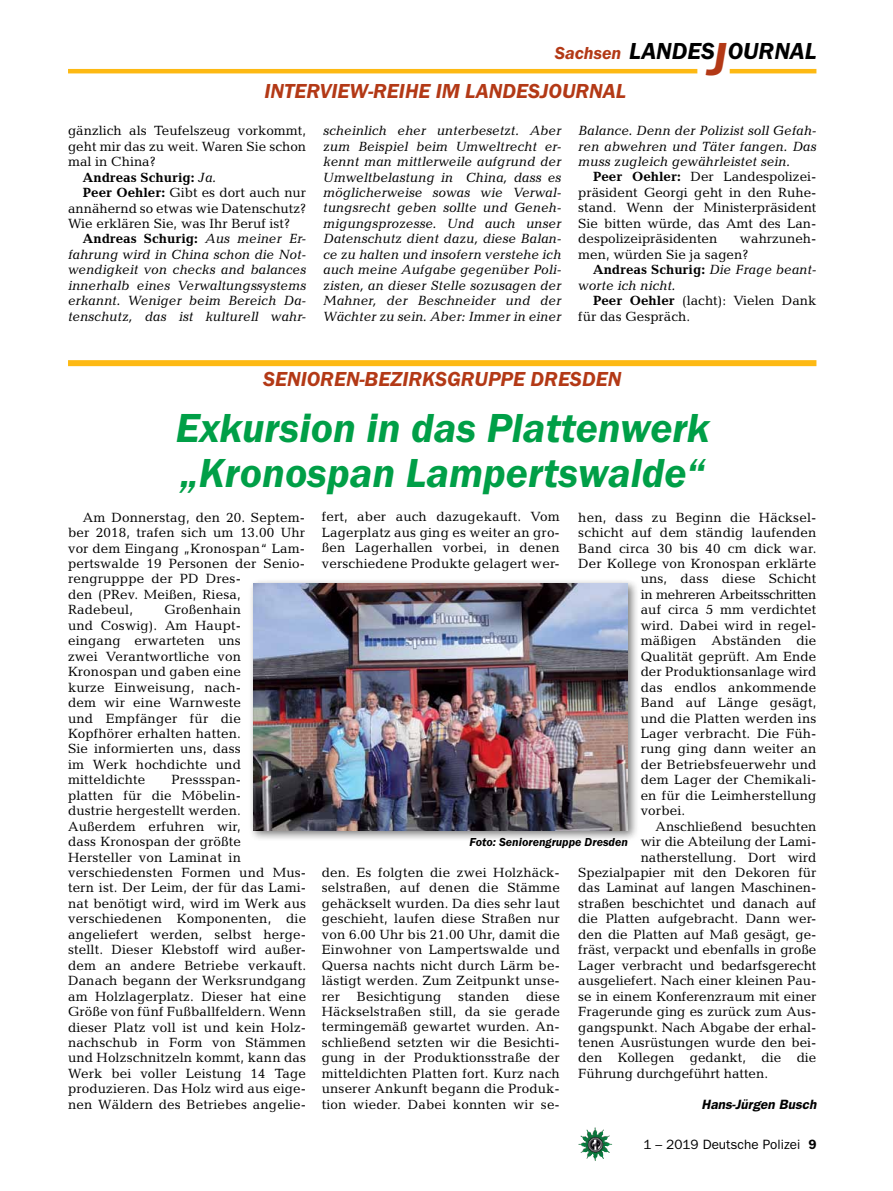
<style>
.page{position:relative;width:893px;height:1191px;background:#fff}
.page>*{position:absolute;margin:0;border:0;box-sizing:border-box;transform-origin:0 0}
.t1{font:italic 600 42px/45px "Franklin Gothic Itc T";color:#009f47}
.t2{font:italic 600 24px "Franklin Gothic Itc T";color:#000}
.t3{font:italic 600 21px "Franklin Gothic Itc T";color:#b33916}
.t4{font:italic 600 18px "Franklin Gothic Itc T";color:#b33916}
.t5{font:13.5px/15.5px "Candida";letter-spacing:.01em;color:#000}
.t6{font:italic 13.5px/15.5px "Candida";color:#000;text-align:justify}
.t7{font:700 13.5px "Candida";color:#000}
.t8{font:13.5px "Candida";letter-spacing:-.02em;color:#000}
.t9{font:13.5px "Franklin Gothic";color:#000}
.t10{font:italic 600 13.5px "Franklin Gothic";color:#000}
.t11{font:italic 600 12px "Franklin Gothic Itc T";color:#000}
.s1{font-size:48px;color:#b33916}
.s2{font-weight:400;font-style:italic}
.s3{font-weight:700}
.s4{font-weight:700;font-style:normal}
.s5{font-weight:600}
</style>
<div class="page">
<img style="left:578px;top:1127px;width:17px;height:25px">
<hr style="left:730px;top:69px;width:86px;height:4px;background:#fdb913">
<hr style="left:68px;top:69px;width:629px;height:4px;background:#fdb913">
<div style="left:68px;top:360px;width:748px;height:6px;background:#fdb913"></div>
<div style="left:248px;top:578px;width:391px;height:264px;background:#000;opacity:.5"></div>
<img style="left:254px;top:583px;width:374px;height:247px">
<h3 class="t4" style="left:555px;top:42px;width:68px">Sachsen</h3>
<h2 class="t2" style="left:629px;top:37px;width:189px">LANDES<span class="s1">J</span>OURNAL</h2>
<h3 class="t3" style="left:264px;top:78px;width:225px">Interview-Reihe im Landesjournal</h3>
<p class="t5" style="left:68px;top:123px;width:240px">gänzlich als Teufelszeug vorkommt,</p>
<p class="t5" style="left:68px;top:138px;width:240px">geht mir das zu weit. Waren Sie schon</p>
<p class="t5" style="left:68px;top:154px;width:89px">mal in China?</p>
<p class="t7" style="left:83px;top:169px;width:135px">Andreas Schurig: <span class="s2">Ja.</span></p>
<p class="t5" style="left:83px;top:185px;width:225px"><span class="s3">Peer Oehler:</span> Gibt es dort auch nur</p>
<p class="t5" style="left:68px;top:200px;width:240px">annähernd so etwas wie Datenschutz?</p>
<p class="t5" style="left:68px;top:216px;width:224px">Wie erklären Sie, was Ihr Beruf ist?</p>
<p class="t7" style="left:83px;top:231px;width:225px">Andreas Schurig: <span class="s2">Aus meiner Er-</span></p>
<p class="t6" style="left:68px;top:246px;width:240px">fahrung wird in China schon die Not-</p>
<p class="t6" style="left:68px;top:262px;width:240px">wendigkeit von checks and balances</p>
<p class="t6" style="left:68px;top:277px;width:240px">innerhalb eines Verwaltungssystems</p>
<p class="t6" style="left:68px;top:293px;width:240px">erkannt. Weniger beim Bereich Da-</p>
<p class="t6" style="left:68px;top:308px;width:240px">tenschutz, das ist kulturell wahr-</p>
<p class="t6" style="left:323px;top:123px;width:240px">scheinlich eher unterbesetzt. Aber zum Beispiel beim Umweltrecht er&shy;kennt man mittlerweile aufgrund der Umweltbelastung in China, dass es möglicherweise sowas wie Verwal&shy;tungsrecht geben sollte und Geneh&shy;migungsprozesse. Und auch unser Datenschutz dient dazu, diese Balan&shy;ce zu halten und insofern verstehe ich auch meine Aufgabe gegenüber Poli&shy;zisten, an dieser Stelle sozusagen der Mahner, der Beschneider und der Wächter zu sein. Aber: Immer in einer</p>
<p class="t6" style="left:578px;top:123px;width:240px">Balance. Denn der Polizist soll Gefah&shy;ren abwehren und Täter fangen. Das muss zugleich gewährleistet sein.</p>
<p class="t5" style="left:578px;top:169px;width:240px;text-align:justify;text-indent:15px"><span class="s3">Peer Oehler:</span> Der Landespolizei&shy;präsident Georgi geht in den Ruhe&shy;stand. Wenn der Ministerpräsident Sie bitten würde, das Amt des Lan&shy;despolizeipräsidenten</p>
<p class="t5" style="left:578px;top:231px;width:240px;text-indent:162px">wahrzuneh&shy;men, würden Sie ja sagen?</p>
<p class="t6" style="left:578px;top:262px;width:240px;text-indent:15px"><span class="s4">Andreas Schurig:</span> Die Frage beant&shy;worte ich nicht.</p>
<p class="t5" style="left:578px;top:293px;width:240px;text-indent:15px"><span class="s3">Peer Oehler</span> (lacht): Vielen Dank für das Gespräch.</p>
<h3 class="t3" style="left:263px;top:367px;width:58px">Senioren</h3>
<h3 class="t3" style="left:360px;top:367px;width:90px">-bezir ksgruppe</h3>
<h3 class="t3" style="left:530px;top:367px;width:28px">Dresden</h3>
<h1 class="t1" style="left:176px;top:404px;width:537px">Exkursion in das Plattenwerk „Kronospan Lampertswalde“</h1>
<p class="t5" style="left:68px;top:509px;width:239px;text-indent:15px">Am Donnerstag, den 20. Septem&shy;ber 2018, trafen sich um 13.00 Uhr vor dem Eingang „Kronospan“ Lam&shy;pertswalde 19 Personen der Senio&shy;rengrupppe der PD Dres-<br>den (PRev. Meißen, Riesa,<br>Radebeul,</p>
<p class="t5" style="left:322px;top:509px;width:240px;text-align:justify">fert, aber auch dazugekauft. Vom Lagerplatz aus ging es weiter an gro&shy;ßen Lagerhallen vorbei, in denen verschiedene Produkte gelagert wer-</p>
<p class="t5" style="left:578px;top:509px;width:240px">hen, dass zu Beginn die Häcksel-</p>
<p class="t5" style="left:578px;top:525px;width:240px">schicht auf dem ständig laufenden</p>
<p class="t5" style="left:578px;top:540px;width:240px">Band circa 30 bis 40 cm dick war.</p>
<p class="t5" style="left:578px;top:556px;width:240px">Der Kollege von Kronospan erklärte</p>
<p class="t5" style="left:641px;top:571px;width:177px">uns, dass diese Schicht</p>
<p class="t8" style="left:641px;top:586px;width:177px">in mehreren Arbeitsschritten</p>
<p class="t5" style="left:641px;top:602px;width:177px">auf circa 5 mm verdichtet</p>
<p class="t5" style="left:641px;top:617px;width:177px">wird. Dabei wird in regel-</p>
<p class="t5" style="left:641px;top:633px;width:177px">mäßigen Abständen die</p>
<p class="t5" style="left:641px;top:648px;width:177px">Qualität geprüft. Am Ende</p>
<p class="t5" style="left:641px;top:664px;width:177px">der Produktionsanlage wird</p>
<p class="t5" style="left:641px;top:679px;width:177px">das endlos ankommende</p>
<p class="t5" style="left:641px;top:695px;width:177px">Band auf Länge gesägt,</p>
<p class="t5" style="left:641px;top:710px;width:177px">und die Platten werden ins</p>
<p class="t5" style="left:641px;top:725px;width:177px">Lager verbracht. Die Füh-</p>
<p class="t5" style="left:641px;top:741px;width:177px">rung ging dann weiter an</p>
<p class="t5" style="left:641px;top:756px;width:177px">der Betriebsfeuerwehr und</p>
<p class="t5" style="left:641px;top:772px;width:177px">dem Lager der Chemikali-</p>
<p class="t5" style="left:641px;top:787px;width:177px">en für die Leimherstellung</p>
<p class="t5" style="left:641px;top:803px;width:46px">vorbei.</p>
<p class="t5" style="left:656px;top:818px;width:162px">Anschließend besuchten</p>
<p class="t5" style="left:641px;top:834px;width:177px">wir die Abteilung der Lami-</p>
<p class="t5" style="left:641px;top:849px;width:177px">natherstellung. Dort wird</p>
<p class="t5" style="left:578px;top:864px;width:240px">Spezialpapier mit den Dekoren für</p>
<p class="t5" style="left:578px;top:880px;width:240px">das Laminat auf langen Maschinen-</p>
<p class="t5" style="left:578px;top:895px;width:240px">straßen beschichtet und danach auf</p>
<p class="t5" style="left:578px;top:911px;width:240px">die Platten aufgebracht. Dann wer-</p>
<p class="t5" style="left:578px;top:926px;width:240px">den die Platten auf Maß gesägt, ge-</p>
<p class="t5" style="left:578px;top:942px;width:240px">fräst, verpackt und ebenfalls in große</p>
<p class="t5" style="left:578px;top:957px;width:240px">Lager verbracht und bedarfsgerecht</p>
<p class="t5" style="left:578px;top:973px;width:240px">ausgeliefert. Nach einer kleinen Pau-</p>
<p class="t5" style="left:578px;top:988px;width:240px">se in einem Konferenzraum mit einer</p>
<p class="t5" style="left:578px;top:1003px;width:240px">Fragerunde ging es zurück zum Aus-</p>
<p class="t5" style="left:578px;top:1019px;width:240px">gangspunkt. Nach Abgabe der erhal-</p>
<p class="t5" style="left:578px;top:1034px;width:240px">tenen Ausrüstungen wurde den bei-</p>
<p class="t5" style="left:578px;top:1050px;width:240px">den Kollegen gedankt, die die</p>
<p class="t5" style="left:578px;top:1065px;width:191px">Führung durchgeführt hatten.</p>
<p class="t10" style="left:702px;top:1096px;width:116px">Hans-Jürgen Busch</p>
<p class="t5" style="left:68px;top:602px;width:174px;text-align:justify;text-indent:96px">Großenhain und Coswig). Am Haupt&shy;eingang erwarteten uns zwei Verantwortliche von Kronospan und gaben eine kurze Einweisung, nach&shy;dem wir eine Warnweste und Empfänger für die Kopfhörer erhalten hatten.<br>Sie informierten uns, dass im Werk hochdichte und mitteldichte</p>
<p class="t5" style="left:68px;top:772px;width:240px;text-indent:103px">Pressspan-<br>platten für die Möbelin-<br>dustrie hergestellt werden.<br>Außerdem erfuhren wir,<br>dass Kronospan der größte<br>Hersteller von Laminat in verschiedensten Formen und Mus&shy;tern ist. Der Leim, der für das Lami&shy;nat benötigt wird, wird im Werk aus verschiedenen Komponenten, die angeliefert werden, selbst herge&shy;stellt. Dieser Klebstoff wird außer&shy;dem an andere Betriebe verkauft.<br>Danach begann der Werksrundgang am Holzlagerplatz. Dieser hat eine<br>Größe von fünf Fußballfeldern. Wenn dieser Platz voll ist und kein Holz&shy;nachschub in Form von Stämmen und Holzschnitzeln kommt, kann das<br>Werk bei voller Leistung 14 Tage produzieren. Das Holz wird aus eige&shy;nen Wäldern des Betriebes angelie-</p>
<p class="t11" style="left:470px;top:835px;width:160px">Foto: Seniorengruppe Dresden</p>
<p class="t5" style="left:322px;top:864px;width:240px;text-align:justify">den. Es folgten die zwei Holzhäck&shy;selstraßen, auf denen die Stämme gehäckselt wurden. Da dies sehr laut geschieht, laufen diese Straßen nur von 6.00 Uhr bis 21.00 Uhr, damit die Einwohner von Lampertswalde und Quersa nachts nicht durch Lärm be&shy;lästigt werden. Zum Zeitpunkt unse&shy;rer Besichtigung standen diese Häckselstraßen still, da sie gerade termingemäß gewartet wurden. An&shy;schließend setzten wir die Besichti&shy;gung in der Produktionsstraße der mitteldichten Platten fort. Kurz nach unserer Ankunft begann die Produk&shy;tion wieder. Dabei konnten wir se-</p>
<p class="t9" style="left:643px;top:1136px;width:175px">1 – 2019 Deutsche Polizei <span class="s5">9</span></p>
</div>
